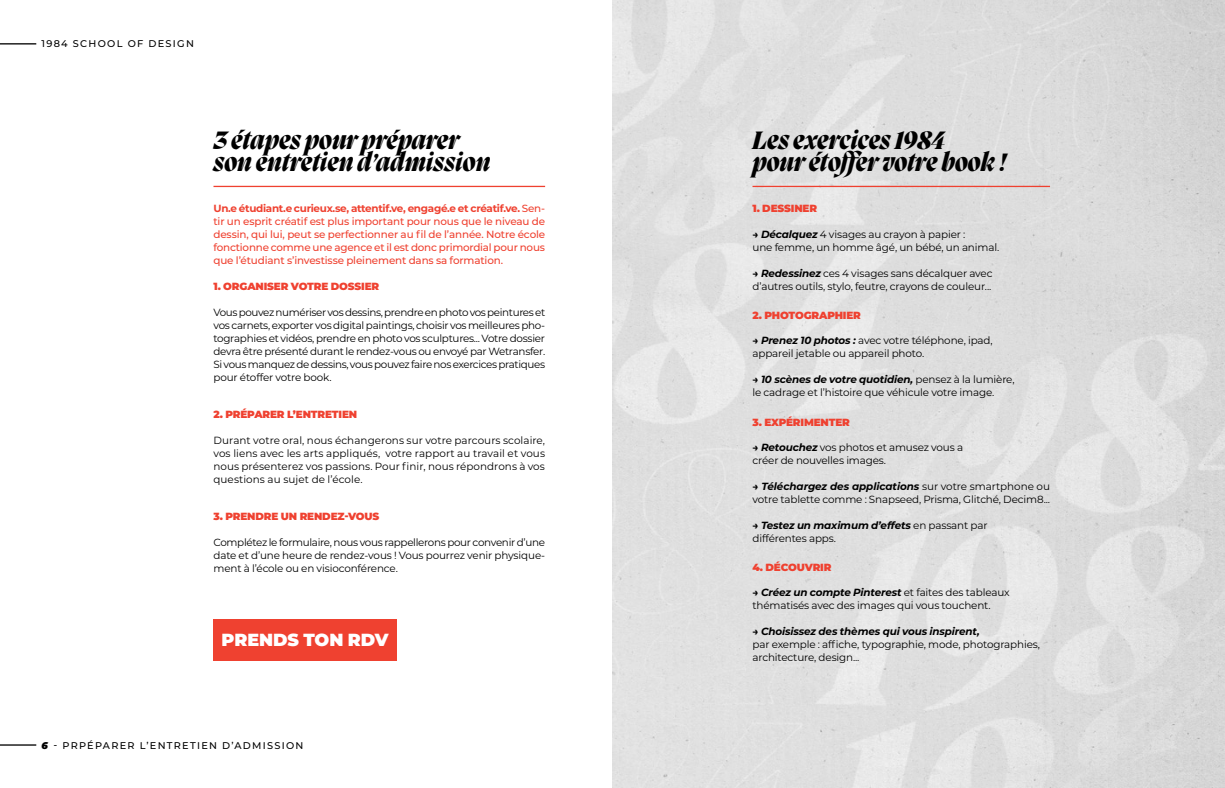
<style>
.page{position:relative;width:1225px;height:788px;background:#fff}
.page>*{position:absolute;margin:0;border:0;box-sizing:border-box;transform-origin:0 0}
.t1{font:italic 800 25.9px/22.1px "Migra";color:#000}
.t2{font:900 17.5px "Montserrat";letter-spacing:-.005em;color:#fff}
.t3{font:10.41px/13px "Montserrat";letter-spacing:-.015em;color:#000}
.t4{font:500 10.41px/13px "Montserrat";letter-spacing:-.015em;color:#ef4130;text-align:justify}
.t5{font:900 10.41px "Montserrat";letter-spacing:-.015em;color:#ef4130}
.t6{font:italic 700 10.41px "Montserrat";letter-spacing:-.015em;color:#000}
.t7{font:500 9.71px "Montserrat";letter-spacing:.13em;color:#000}
.t8{font:italic 900 9.71px "Montserrat";color:#000}
.s1{font-weight:700}
.s2{font-weight:700;font-style:italic}
</style>
<div class="page">
<img style="left:612px;top:0;width:613px;height:788px">
<hr style="left:214px;top:186px;width:331px;height:1px;background:#ef4130">
<hr style="left:752px;top:186px;width:298px;height:1px;background:#ef4130">
<div style="left:214px;top:619px;width:183px;height:41px;background:#ef4130"></div>
<hr style="left:0;top:43px;width:36px;height:1px;background:#000">
<hr style="left:0;top:744px;width:36px;height:1px;background:#000">
<p class="t7" style="left:42px;top:37px;width:154px">1984 SCHOOL OF DESIGN</p>
<h1 class="t1" style="left:214px;top:129px;width:279px">3 étapes pour préparer son entretien d’admission</h1>
<h1 class="t1" style="left:752px;top:129px;width:255px">Les exercices 1984<br>pour étoffer votre book !</h1>
<p class="t4" style="left:214px;top:201px;width:333px"><span class="s1">Un.e étudiant.e curieux.se, attentif.ve, engagé.e et créatif.ve.</span> Sen&shy;tir un esprit créatif est plus important pour nous que le niveau de dessin, qui lui, peut se perfectionner au fil de l’année. Notre école fonctionne comme une agence et il est donc primordial pour nous que l’étudiant s’investisse pleinement dans sa formation.</p>
<p class="t5" style="left:214px;top:278px;width:167px">1. ORGANISER VOTRE DOSSIER</p>
<p class="t3" style="left:214px;top:305px;width:333px;text-align:justify">Vous pouvez numériser vos dessins, prendre en photo vos peintures et vos carnets, exporter vos digital paintings, choisir vos meilleures pho&shy;tographies et vidéos, prendre en photo vos sculptures... Votre dossier devra être présenté durant le rendez-vous ou envoyé par Wetransfer.<br>Si vous manquez de dessins, vous pouvez faire nos exercices pratiques pour étoffer votre book.</p>
<p class="t5" style="left:214px;top:406px;width:145px">2. PRÉPARER L’ENTRETIEN</p>
<p class="t3" style="left:214px;top:433px;width:333px;text-align:justify">Durant votre oral, nous échangerons sur votre parcours scolaire, vos liens avec les arts appliqués, votre rapport au travail et vous nous présenterez vos passions. Pour finir, nous répondrons à vos questions au sujet de l’école.</p>
<p class="t5" style="left:213px;top:508px;width:167px">3. PRENDRE UN RENDEZ-VOUS</p>
<p class="t3" style="left:213px;top:535px;width:333px;text-align:justify">Complétez le formulaire, nous vous rappellerons pour convenir d’une date et d’une heure de rendez-vous ! Vous pourrez venir physique&shy;ment à l’école ou en visioconférence.</p>
<h2 class="t2" style="left:222px;top:626px;width:168px">PRENDS TON RDV</h2>
<p class="t5" style="left:753px;top:200px;width:66px">1. DESSINER</p>
<p class="t3" style="left:753px;top:227px;width:248px"><span class="s2">→ Décalquez</span> 4 visages au crayon à papier :<br>une femme, un homme âgé, un bébé, un animal.</p>
<p class="t3" style="left:753px;top:266px;width:242px"><span class="s2">→ Redessinez</span> ces 4 visages sans décalquer avec d’autres outils, stylo, feutre, crayons de couleur...</p>
<p class="t5" style="left:753px;top:307px;width:110px">2. PHOTOGRAPHIER</p>
<p class="t3" style="left:753px;top:334px;width:242px"><span class="s2">→ Prenez 10 photos :</span> avec votre téléphone, ipad, appareil jetable ou appareil photo.</p>
<p class="t3" style="left:753px;top:373px;width:264px"><span class="s2">→ 10 scènes de votre quotidien,</span> pensez à la lumière, le cadrage et l’histoire que véhicule votre image.</p>
<p class="t5" style="left:753px;top:414px;width:99px">3. EXPÉRIMENTER</p>
<p class="t3" style="left:753px;top:441px;width:212px"><span class="s2">→ Retouchez</span> vos photos et amusez vous a créer de nouvelles images.</p>
<p class="t3" style="left:753px;top:480px;width:299px"><span class="s2">→ Téléchargez des applications</span> sur votre smartphone ou votre tablette comme : Snapseed, Prisma, Glitché, Decim8...</p>
<p class="t3" style="left:753px;top:518px;width:237px"><span class="s2">→ Testez un maximum d’effets</span> en passant par différentes apps.</p>
<p class="t5" style="left:753px;top:559px;width:80px">4. DÉCOUVRIR</p>
<p class="t3" style="left:753px;top:586px;width:259px"><span class="s2">→ Créez un compte Pinterest</span> et faites des tableaux thématisés avec des images qui vous touchent.</p>
<p class="t6" style="left:753px;top:624px;width:229px">→ Choisissez des thèmes qui vous inspirent,</p>
<p class="t3" style="left:753px;top:637px;width:289px">par exemple : affiche, typographie, mode, photographies, architecture, design...</p>
<p class="t7" style="left:53px;top:738px;width:252px">- PRPÉPARER L’ENTRETIEN D’ADMISSION</p>
<p class="t8" style="left:42px;top:737px;width:8px">6</p>
</div>
